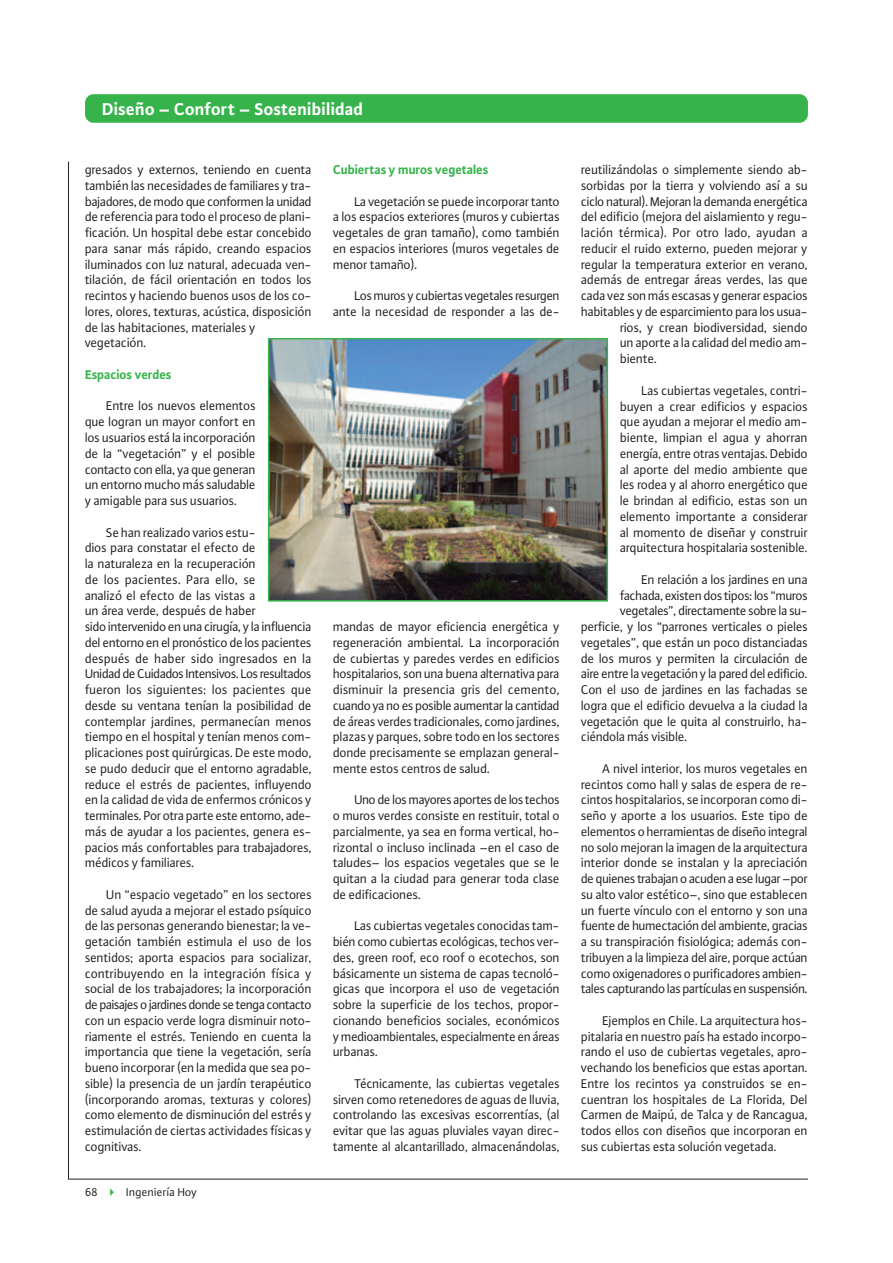
<style>
.page{position:relative;width:893px;height:1263px;background:#fff}
.page>*{position:absolute;margin:0;border:0;box-sizing:border-box;transform-origin:0 0}
.t1{font:700 18px "WILO Plus TF";color:#fff}
.t2{font:13.5px/15.8px "WILO Plus TF";letter-spacing:-.015em;color:#231f20;text-align:justify}
.t3{font:13.5px/15.8px "WILO Plus TF";letter-spacing:-.035em;color:#231f20;text-align:right}
.t4{font:700 13.5px "WILO Plus TF";letter-spacing:-.015em;color:#36b44b}
.t5{font:12px "WILO Plus TF";color:#231f20}
.s1{color:#36b44b}
</style>
<div class="page">
<div style="left:85px;top:94px;width:723px;height:29px;background:#36b44b;border-radius:9px"></div>
<hr style="left:68px;top:1179px;width:740px;height:1px;background:#231f20">
<hr style="left:68px;top:162px;width:1px;height:1017px;background:#231f20">
<img style="left:271px;top:341px;width:334px;height:258px">
<div style="left:268px;top:338px;width:340px;height:264px;border:2px solid #36b44b"></div>
<h1 class="t1" style="left:102px;top:98px;width:263px">Diseño – Confort – Sostenibilidad</h1>
<p class="t2" style="left:85px;top:162px;width:228px;text-align:left">gresados y externos, teniendo en cuenta también las necesidades de familiares y tra&shy;bajadores, de modo que conformen la unidad de referencia para todo el proceso de plani&shy;ficación. Un hospital debe estar concebido para sanar más rápido, creando espacios iluminados con luz natural, adecuada ven&shy;tilación, de fácil orientación en todos los recintos y haciendo buenos usos de los co&shy;lores, olores, texturas, acústica, disposición de las habitaciones, materiales y vegetación.</p>
<p class="t4" style="left:85px;top:366px;width:88px">Espacios verdes</p>
<p class="t2" style="left:85px;top:398px;width:172px;text-indent:21px">Entre los nuevos elementos que logran un mayor confort en los usuarios está la incorporación de la “vegetación” y el posible contacto con ella, ya que generan un entorno mucho más saludable y amigable para sus usuarios.</p>
<p class="t2" style="left:85px;top:524px;width:228px;text-align:left;text-indent:21px">Se han realizado varios estu-<br>dios para constatar el efecto de<br>la naturaleza en la recuperación<br>de los pacientes. Para ello, se<br>analizó el efecto de las vistas a<br>un área verde, después de haber<br>sido intervenido en una cirugía, y la influencia del entorno en el pronóstico de los pacientes después de haber sido ingresados en la Unidad de Cuidados Intensivos. Los resultados fueron los siguientes: los pacientes que desde su ventana tenían la posibilidad de contemplar jardines, permanecían menos tiempo en el hospital y tenían menos com&shy;plicaciones post quirúrgicas. De este modo, se pudo deducir que el entorno agradable, reduce el estrés de pacientes, influyendo en la calidad de vida de enfermos crónicos y terminales. Por otra parte este entorno, ade&shy;más de ayudar a los pacientes, genera es&shy;pacios más confortables para trabajadores, médicos y familiares.</p>
<p class="t2" style="left:85px;top:886px;width:228px;text-indent:21px">Un “espacio vegetado” en los sectores de salud ayuda a mejorar el estado psíquico de las personas generando bienestar; la ve&shy;getación también estimula el uso de los sentidos; aporta espacios para socializar, contribuyendo en la integración física y social de los trabajadores; la incorporación de paisajes o jardines donde se tenga contacto con un espacio verde logra disminuir noto&shy;riamente el estrés. Teniendo en cuenta la importancia que tiene la vegetación, sería bueno incorporar (en la medida que sea po&shy;sible) la presencia de un jardín terapéutico (incorporando aromas, texturas y colores) como elemento de disminución del estrés y estimulación de ciertas actividades físicas y cognitivas.</p>
<p class="t5" style="left:85px;top:1185px;width:114px">68 <span class="s1">✔</span> Ingeniería Hoy</p>
<p class="t4" style="left:333px;top:161px;width:157px">Cubiertas y muros vegetales</p>
<p class="t2" style="left:333px;top:193px;width:228px;text-indent:21px">La vegetación se puede incorporar tanto a los espacios exteriores (muros y cubiertas vegetales de gran tamaño), como también en espacios interiores (muros vegetales de menor tamaño).</p>
<p class="t3" style="left:333px;top:288px;width:228px">Los muros y cubiertas vegetales resurgen ante la necesidad de responder a las de-</p>
<p class="t2" style="left:333px;top:618px;width:228px">mandas de mayor eficiencia energética y regeneración ambiental. La incorporación de cubiertas y paredes verdes en edificios hospitalarios, son una buena alternativa para disminuir la presencia gris del cemento, cuando ya no es posible aumentar la cantidad de áreas verdes tradicionales, como jardines, plazas y parques, sobre todo en los sectores donde precisamente se emplazan general&shy;mente estos centros de salud.</p>
<p class="t2" style="left:333px;top:792px;width:228px;text-indent:21px">Uno de los mayores aportes de los techos o muros verdes consiste en restituir, total o parcialmente, ya sea en forma vertical, ho&shy;rizontal o incluso inclinada –en el caso de taludes– los espacios vegetales que se le quitan a la ciudad para generar toda clase de edificaciones.</p>
<p class="t2" style="left:333px;top:918px;width:228px;text-indent:21px">Las cubiertas vegetales conocidas tam&shy;bién como cubiertas ecológicas, techos ver&shy;des, green roof, eco roof o ecotechos, son básicamente un sistema de capas tecnoló&shy;gicas que incorpora el uso de vegetación sobre la superficie de los techos, propor&shy;cionando beneficios sociales, económicos y medioambientales, especialmente en áreas urbanas.</p>
<p class="t2" style="left:333px;top:1075px;width:228px;text-indent:21px">Técnicamente, las cubiertas vegetales sirven como retenedores de aguas de lluvia, controlando las excesivas escorrentías, (al evitar que las aguas pluviales vayan direc&shy;tamente al alcantarillado, almacenándolas,</p>
<p class="t2" style="left:581px;top:162px;width:228px">reutilizándolas o simplemente siendo ab-</p>
<p class="t2" style="left:581px;top:177px;width:228px">sorbidas por la tierra y volviendo así a su</p>
<p class="t3" style="left:581px;top:193px;width:228px">ciclo natural). Mejoran la demanda energética</p>
<p class="t2" style="left:581px;top:209px;width:228px">del edificio (mejora del aislamiento y regu-</p>
<p class="t2" style="left:581px;top:225px;width:228px">lación térmica). Por otro lado, ayudan a</p>
<p class="t2" style="left:581px;top:240px;width:228px">reducir el ruido externo, pueden mejorar y</p>
<p class="t2" style="left:581px;top:256px;width:228px">regular la temperatura exterior en verano,</p>
<p class="t2" style="left:581px;top:272px;width:228px">además de entregar áreas verdes, las que</p>
<p class="t2" style="left:581px;top:288px;width:228px">cada vez son más escasas y generar espacios</p>
<p class="t2" style="left:581px;top:303px;width:228px">habitables y de esparcimiento para los usua-</p>
<p class="t2" style="left:620px;top:319px;width:189px">rios, y crean biodiversidad, siendo</p>
<p class="t2" style="left:620px;top:335px;width:189px">un aporte a la calidad del medio am-</p>
<p class="t2" style="left:620px;top:351px;width:39px">biente.</p>
<p class="t2" style="left:620px;top:382px;width:189px;text-indent:21px">Las cubiertas vegetales, contri&shy;buyen a crear edificios y espacios que ayudan a mejorar el medio am&shy;biente, limpian el agua y ahorran energía, entre otras ventajas. Debido al aporte del medio ambiente que les rodea y al ahorro energético que le brindan al edificio, estas son un elemento importante a considerar al momento de diseñar y construir arquitectura hospitalaria sostenible.</p>
<p class="t2" style="left:641px;top:571px;width:168px">En relación a los jardines en una</p>
<p class="t3" style="left:620px;top:587px;width:189px">fachada, existen dos tipos: los “muros</p>
<p class="t3" style="left:620px;top:603px;width:189px">vegetales”, directamente sobre la su-</p>
<p class="t2" style="left:581px;top:618px;width:228px">perficie, y los “parrones verticales o pieles</p>
<p class="t2" style="left:581px;top:634px;width:228px">vegetales”, que están un poco distanciadas</p>
<p class="t2" style="left:581px;top:650px;width:228px">de los muros y permiten la circulación de</p>
<p class="t2" style="left:581px;top:666px;width:228px">aire entre la vegetación y la pared del edificio.</p>
<p class="t2" style="left:581px;top:681px;width:228px">Con el uso de jardines en las fachadas se</p>
<p class="t2" style="left:581px;top:697px;width:228px">logra que el edificio devuelva a la ciudad la</p>
<p class="t2" style="left:581px;top:713px;width:228px">vegetación que le quita al construirlo, ha-</p>
<p class="t2" style="left:581px;top:729px;width:108px">ciéndola más visible.</p>
<p class="t2" style="left:581px;top:760px;width:228px;text-indent:21px">A nivel interior, los muros vegetales en recintos como hall y salas de espera de re&shy;cintos hospitalarios, se incorporan como di&shy;seño y aporte a los usuarios. Este tipo de elementos o herramientas de diseño integral no solo mejoran la imagen de la arquitectura interior donde se instalan y la apreciación de quienes trabajan o acuden a ese lugar –por su alto valor estético–, sino que establecen un fuerte vínculo con el entorno y son una fuente de humectación del ambiente, gracias a su transpiración fisiológica; además con&shy;tribuyen a la limpieza del aire, porque actúan como oxigenadores o purificadores ambien&shy;tales capturando las partículas en suspensión.</p>
<p class="t2" style="left:581px;top:1012px;width:228px;text-indent:21px">Ejemplos en Chile. La arquitectura hos&shy;pitalaria en nuestro país ha estado incorpo&shy;rando el uso de cubiertas vegetales, apro&shy;vechando los beneficios que estas aportan.<br>Entre los recintos ya construidos se en&shy;cuentran los hospitales de La Florida, Del Carmen de Maipú, de Talca y de Rancagua, todos ellos con diseños que incorporan en sus cubiertas esta solución vegetada.</p>
</div>
